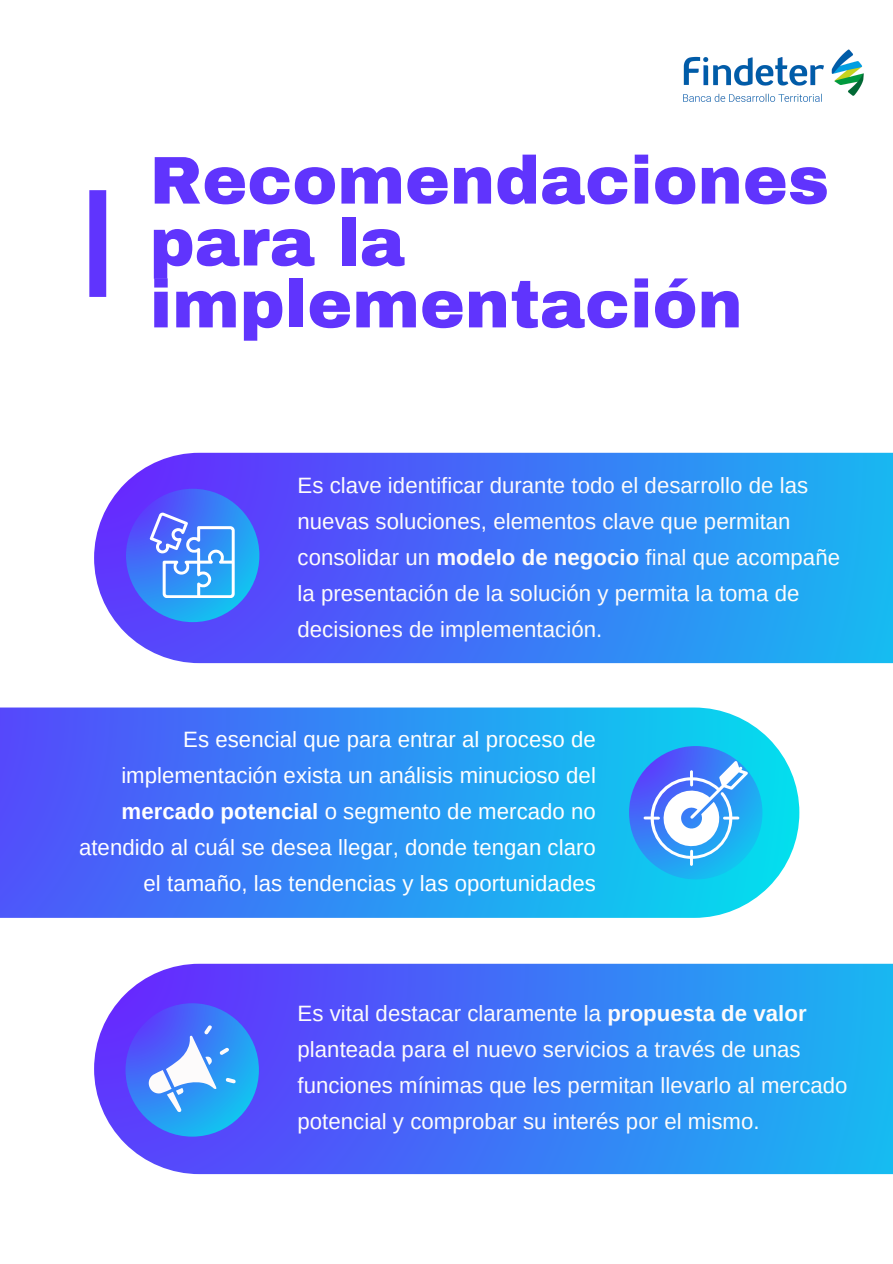
<style>
.page{position:relative;width:893px;height:1264px;background:#fff}
.page>*{position:absolute;margin:0;border:0;box-sizing:border-box;transform-origin:0 0}
.t1{font:900 67.5px/61.8px "Archivo";color:#6034fd}
.t2{font:22.2px/36px "Arimo";color:#fdfbfb}
.t3{font:22.2px/36px "Arimo";color:#fff;text-align:right}
.s1{font-weight:700}
</style>
<div class="page">
<div style="left:89px;top:190px;width:17px;height:107px;background:#6034fd"></div>
<svg style="left:94px;top:453px;width:798px;height:210px;background:#437cf7"></svg>
<svg style="left:94px;top:963px;width:798px;height:211px;background:#437df7"></svg>
<svg style="left:0;top:707px;width:799px;height:210px;background:#3591f5"></svg>
<svg style="left:126px;top:489px;width:133px;height:133px;background:#318af5"></svg>
<svg style="left:629px;top:746px;width:133px;height:133px;background:#308cf4"></svg>
<svg style="left:125px;top:1003px;width:134px;height:133px;background:#318af5"></svg>
<svg style="left:149px;top:1025px;width:86px;height:87px"></svg>
<svg style="left:150px;top:512px;width:85px;height:86px"></svg>
<img style="left:683px;top:49px;width:181px;height:53px">
<svg style="left:643px;top:761px;width:104px;height:104px"></svg>
<h1 class="t1" style="left:150px;top:150px;width:680px">Recomendaciones para la implementación</h1>
<p class="t2" style="left:297px;top:467px;width:544px">Es clave identificar durante todo el desarrollo de las nuevas soluciones, elementos clave que permitan consolidar un <span class="s1">modelo de negocio</span> final que acompañe la presentación de la solución y permita la toma de decisiones de implementación.</p>
<p class="t3" style="left:79px;top:721px;width:518px">Es esencial que para entrar al proceso de implementación exista un análisis minucioso del <span class="s1">mercado potencial</span> o segmento de mercado no atendido al cuál se desea llegar, donde tengan claro el tamaño, las tendencias y las oportunidades</p>
<p class="t2" style="left:297px;top:995px;width:551px">Es vital destacar claramente la <span class="s1">propuesta de valor </span>planteada para el nuevo servicios a través de unas funciones mínimas que les permitan llevarlo al mercado potencial y comprobar su interés por el mismo.</p>
</div>
